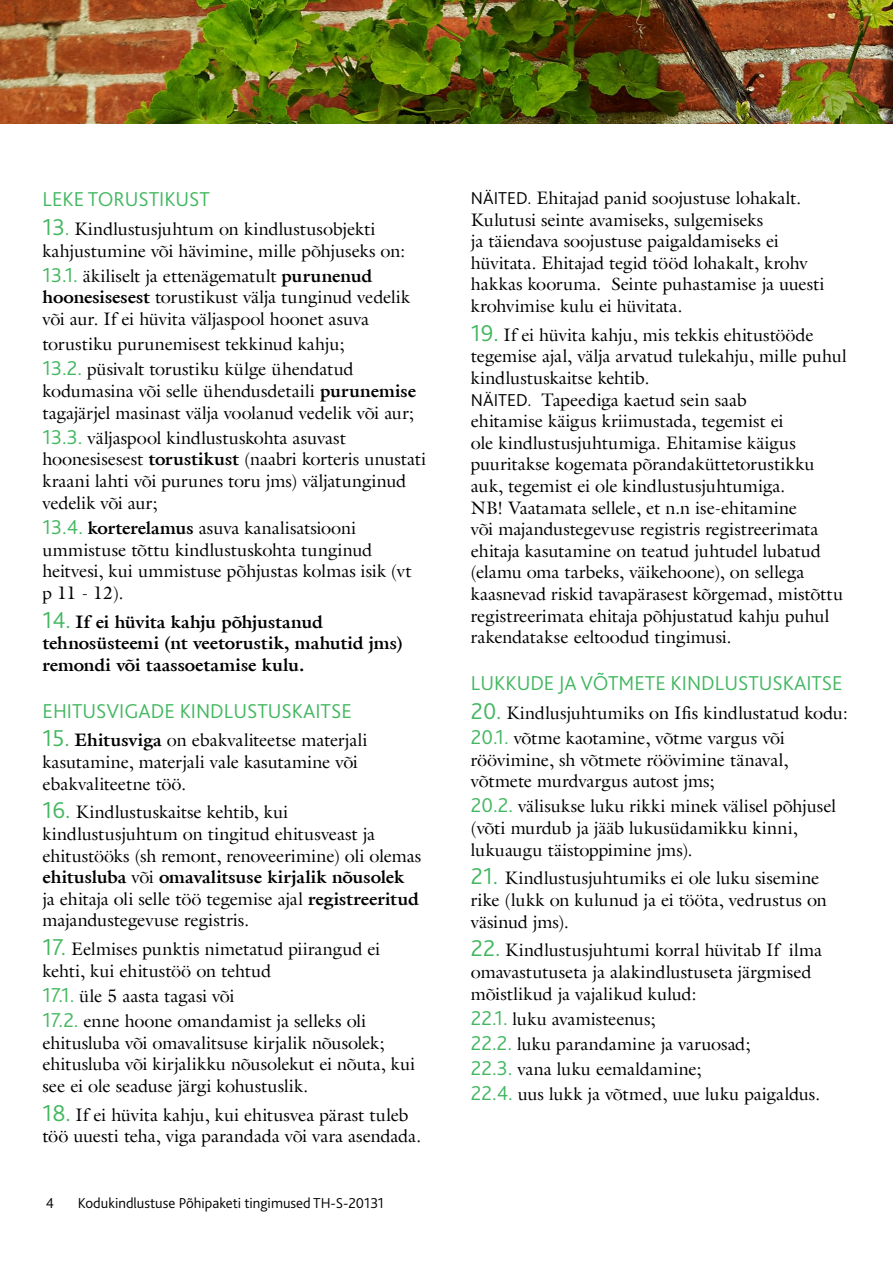
<style>
.page{position:relative;width:893px;height:1263px;background:#fff}
.page>*{position:absolute;margin:0;border:0;box-sizing:border-box;transform-origin:0 0}
.t1{font:300 21px "Bliss If Pro";color:#43b760}
.t2{font:18px/21.6px "Galliard LT";letter-spacing:-.005em;color:#000}
.t3{font:700 18px/21.6px "Galliard LT";color:#000}
.t4{font:300 15px "Bliss If Pro";color:#000}
.s1{font-family:"Bliss If Pro";font-weight:300;font-size:24px;color:#43b760}
.s2{font-family:"Bliss If Pro";font-weight:300;font-size:21px;color:#43b760}
.s3{font-weight:700}
.s4{font-family:"Bliss If Pro";font-weight:300}
</style>
<div class="page">
<img style="left:0;top:0;width:893px;height:123px">
<p class="t1" style="left:43px;top:186px;width:169px">LEKE TORUSTIKUST</p>
<p class="t2" style="left:43px;top:218px;width:364px"><span class="s1">13</span><span class="s2">.</span> Kindlustusjuhtum on kindlustusobjekti kahjustumine või hävimine, mille põhjuseks on:</p>
<p class="t2" style="left:43px;top:265px;width:369px"><span class="s2">13.1.</span> äkiliselt ja ettenägematult <span class="s3">purunenud hoonesisesest</span> torustikust välja tunginud vedelik või aur. If ei hüvita väljaspool hoonet asuva</p>
<p class="t2" style="left:43px;top:331px;width:313px;line-height:25.2px">torustiku purunemisest tekkinud kahju;<br><span class="s2">13.2.</span> püsivalt torustiku külge ühendatud</p>
<p class="t2" style="left:43px;top:380px;width:375px">kodumasina või selle ühendusdetaili <span class="s3">purunemise </span>tagajärjel masinast välja voolanud vedelik või aur;</p>
<p class="t2" style="left:43px;top:427px;width:385px"><span class="s2">13.3.</span> väljaspool kindlustuskohta asuvast hoonesisesest <span class="s3">torustikust</span> (naabri korteris unustati kraani lahti või purunes toru jms) väljatunginud vedelik või aur;</p>
<p class="t2" style="left:43px;top:517px;width:371px"><span class="s2">13.4.</span> <span class="s3">korterelamus</span> asuva kanalisatsiooni ummistuse tõttu kindlustuskohta tunginud heitvesi, kui ummistuse põhjustas kolmas isik (vt p 11 - 12).</p>
<p class="t3" style="left:43px;top:610px;width:362px"><span class="s1">14.</span> If ei hüvita kahju põhjustanud tehnosüsteemi (nt veetorustik, mahutid jms) remondi või taassoetamise kulu.</p>
<p class="t1" style="left:43px;top:697px;width:311px">EHITUSVIGADE KINDLUSTUSKAITSE</p>
<p class="t2" style="left:43px;top:729px;width:327px"><span class="s1">15.</span> <span class="s3">Ehitusviga</span> on ebakvaliteetse materjali kasutamine, materjali vale kasutamine või ebakvaliteetne töö.</p>
<p class="t2" style="left:43px;top:801px;width:380px"><span class="s1">16.</span> Kindlustuskaitse kehtib, kui kindlustusjuhtum on tingitud ehitusveast ja ehitustööks (sh remont, renoveerimine) oli olemas <span class="s3">ehitusluba</span> või <span class="s3">omavalitsuse kirjalik nõusolek<br></span>ja ehitaja oli selle töö tegemise ajal <span class="s3">registreeritud </span>majandustegevuse registris.</p>
<p class="t2" style="left:43px;top:938px;width:339px"><span class="s1">17.</span> Eelmises punktis nimetatud piirangud ei kehti, kui ehitustöö on tehtud</p>
<p class="t2" style="left:43px;top:983px;width:325px;line-height:25.2px"><span class="s2">17.1.</span> üle 5 aasta tagasi või<br><span class="s2">17.2.</span> enne hoone omandamist ja selleks oli</p>
<p class="t2" style="left:43px;top:1031px;width:374px">ehitusluba või omavalitsuse kirjalik nõusolek; ehitusluba või kirjalikku nõusolekut ei nõuta, kui see ei ole seaduse järgi kohustuslik.</p>
<p class="t2" style="left:43px;top:1103px;width:380px"><span class="s1">18.</span> If ei hüvita kahju, kui ehitusvea pärast tuleb töö uuesti teha, viga parandada või vara asendada.</p>
<p class="t4" style="left:46px;top:1194px;width:10px">4</p>
<p class="t4" style="left:78px;top:1194px;width:308px">Kodukindlustuse Põhipaketi tingimused TH-S-20131</p>
<p class="t2" style="left:471px;top:187px;width:355px"><span class="s4">NÄITED.</span> Ehitajad panid soojustuse lohakalt.<br>Kulutusi seinte avamiseks, sulgemiseks<br>ja täiendava soojustuse paigaldamiseks ei hüvitata. Ehitajad tegid tööd lohakalt, krohv hakkas kooruma. Seinte puhastamise ja uuesti krohvimise kulu ei hüvitata.</p>
<p class="t2" style="left:471px;top:324px;width:377px"><span class="s1">19.</span> If ei hüvita kahju, mis tekkis ehitustööde tegemise ajal, välja arvatud tulekahju, mille puhul kindlustuskaitse kehtib.<br><span class="s4">NÄITED.</span> Tapeediga kaetud sein saab<br>ehitamise käigus kriimustada, tegemist ei<br>ole kindlustusjuhtumiga. Ehitamise käigus puuritakse kogemata põrandaküttetorustikku auk, tegemist ei ole kindlustusjuhtumiga.<br>NB! Vaatamata sellele, et n.n ise-ehitamine<br>või majandustegevuse registris registreerimata ehitaja kasutamine on teatud juhtudel lubatud (elamu oma tarbeks, väikehoone), on sellega kaasnevad riskid tavapärasest kõrgemad, mistõttu registreerimata ehitaja põhjustatud kahju puhul rakendatakse eeltoodud tingimusi.</p>
<p class="t1" style="left:471px;top:670px;width:373px">LUKKUDE JA VÕTMETE KINDLUSTUSKAITSE</p>
<p class="t2" style="left:471px;top:700px;width:378px;line-height:25.2px"><span class="s1">20.</span> Kindlusjuhtumiks on Ifis kindlustatud kodu:<br><span class="s2">20.1.</span> võtme kaotamine, võtme vargus või</p>
<p class="t2" style="left:471px;top:748px;width:319px">röövimine, sh võtmete röövimine tänaval, võtmete murdvargus autost jms;</p>
<p class="t2" style="left:471px;top:795px;width:367px"><span class="s2">20.2.</span> välisukse luku rikki minek välisel põhjusel (võti murdub ja jääb lukusüdamikku kinni, lukuaugu täistoppimine jms).</p>
<p class="t2" style="left:471px;top:867px;width:358px"><span class="s1">21.</span> Kindlustusjuhtumiks ei ole luku sisemine rike (lukk on kulunud ja ei tööta, vedrustus on väsinud jms).</p>
<p class="t2" style="left:471px;top:939px;width:353px"><span class="s1">22.</span> Kindlustusjuhtumi korral hüvitab If ilma omavastutuseta ja alakindlustuseta järgmised mõistlikud ja vajalikud kulud:</p>
<p class="t2" style="left:471px;top:1006px;width:351px;line-height:25.2px"><span class="s2">22.1.</span> luku avamisteenus;<br><span class="s2">22.2.</span> luku parandamine ja varuosad;<br><span class="s2">22.3.</span> vana luku eemaldamine;<br><span class="s2">22.4.</span> uus lukk ja võtmed, uue luku paigaldus.</p>
</div>
